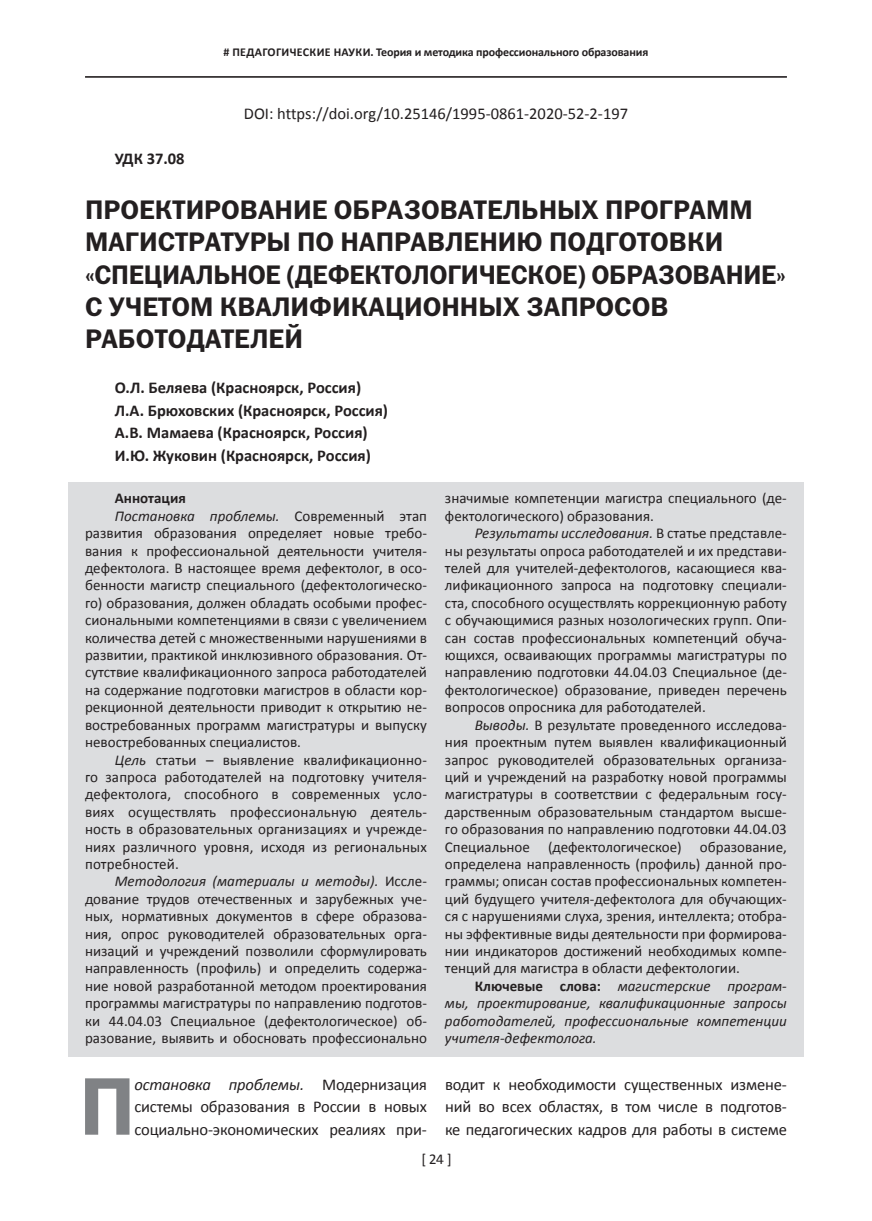
<style>
.page{position:relative;width:872px;height:1221px;background:#fff}
.page>*{position:absolute;margin:0;border:0;box-sizing:border-box;transform-origin:0 0}
.t1{font:82.05px "ez Franklin Goth Demi";color:#808285}
.t2{font:27px/32.4px "ez Franklin Goth Demi";color:#231f20}
.t3{font:16.5px/22.5px "Calibri";letter-spacing:-.01em;color:#231f20;text-align:justify}
.t4{font:700 16.5px/22.5px "Calibri";color:#231f20}
.t5{font:15px/17.4px "Calibri";color:#231f20;text-align:justify}
.t6{font:italic 15px/17.4px "Calibri";color:#231f20;text-align:justify}
.t7{font:700 15px "Calibri";color:#231f20}
.t8{font:700 12px "Calibri";letter-spacing:-.01em;color:#231f20}
.s1{font-style:normal}
.s2{font-style:italic}
.s3{font-weight:700;font-style:normal}
</style>
<div class="page">
<div style="left:68px;top:482px;width:736px;height:574px;background:#dcdddf"></div>
<hr style="left:85px;top:76px;width:702px;height:1px;background:#231f20">
<hr style="left:85px;top:77px;width:702px;height:1px;background:#231f20">
<p class="t8" style="left:224px;top:45px;width:426px"># ПЕДАГОГИЧЕСКИЕ НАУКИ. Теория и методика профессионального образования</p>
<p class="t3" style="left:244px;top:102px;width:386px">DOI: https://doi.org/10.25146/1995-0861-2020-52-2-197</p>
<p class="t4" style="left:115px;top:147px;width:71px">УДК 37.08</p>
<h2 class="t2" style="left:85px;top:193px;width:702px">ПРОЕКТИРОВАНИЕ ОБРАЗОВАТЕЛЬНЫХ ПРОГРАММ МАГИСТРАТУРЫ ПО НАПРАВЛЕНИЮ ПОДГОТОВКИ «СПЕЦИАЛЬНОЕ (ДЕФЕКТОЛОГИЧЕСКОЕ) ОБРАЗОВАНИЕ» С УЧЕТОМ КВАЛИФИКАЦИОННЫХ ЗАПРОСОВ РАБОТОДАТЕЛЕЙ</h2>
<p class="t4" style="left:115px;top:376px;width:275px">О.Л. Беляева (Красноярск, Россия)<br>Л.А. Брюховских (Красноярск, Россия)<br>А.В. Мамаева (Красноярск, Россия)<br>И.Ю. Жуковин (Красноярск, Россия)</p>
<p class="t7" style="left:115px;top:489px;width:72px">Аннотация</p>
<p class="t6" style="left:115px;top:506px;width:314px">Постановка проблемы. <span class="s1">Современный этап</span></p>
<p class="t5" style="left:85px;top:524px;width:343px">развития образования определяет новые требо-</p>
<p class="t5" style="left:85px;top:542px;width:343px">вания к профессиональной деятельности учителя-</p>
<p class="t5" style="left:85px;top:559px;width:343px">дефектолога. В настоящее время дефектолог, в осо-</p>
<p class="t5" style="left:85px;top:576px;width:343px">бенности магистр специального (дефектологическо-</p>
<p class="t5" style="left:85px;top:594px;width:343px">го) образования, должен обладать особыми профес-</p>
<p class="t5" style="left:85px;top:611px;width:343px">сиональными компетенциями в связи с увеличением</p>
<p class="t5" style="left:85px;top:629px;width:343px">количества детей с множественными нарушениями в</p>
<p class="t5" style="left:85px;top:646px;width:343px">развитии, практикой инклюзивного образования. От-</p>
<p class="t5" style="left:85px;top:663px;width:343px">сутствие квалификационного запроса работодателей</p>
<p class="t5" style="left:85px;top:681px;width:343px">на содержание подготовки магистров в области кор-</p>
<p class="t5" style="left:85px;top:698px;width:343px">рекционной деятельности приводит к открытию не-</p>
<p class="t5" style="left:85px;top:716px;width:343px">востребованных программ магистратуры и выпуску</p>
<p class="t5" style="left:85px;top:733px;width:217px">невостребованных специалистов.</p>
<p class="t5" style="left:115px;top:750px;width:314px"><span class="s2">Цель</span> статьи – выявление квалификационно-</p>
<p class="t5" style="left:85px;top:768px;width:343px">го запроса работодателей на подготовку учителя-</p>
<p class="t5" style="left:85px;top:785px;width:343px">дефектолога, способного в современных усло-</p>
<p class="t5" style="left:85px;top:803px;width:343px">виях осуществлять профессиональную деятель-</p>
<p class="t5" style="left:85px;top:820px;width:343px">ность в образовательных организациях и учрежде-</p>
<p class="t5" style="left:85px;top:837px;width:343px">ниях различного уровня, исходя из региональных</p>
<p class="t5" style="left:85px;top:855px;width:95px">потребностей.</p>
<p class="t6" style="left:115px;top:872px;width:314px">Методология (материалы и методы). <span class="s1">Иссле-</span></p>
<p class="t5" style="left:85px;top:890px;width:343px">дование трудов отечественных и зарубежных уче-</p>
<p class="t5" style="left:85px;top:907px;width:343px">ных, нормативных документов в сфере образова-</p>
<p class="t5" style="left:85px;top:924px;width:343px">ния, опрос руководителей образовательных орга-</p>
<p class="t5" style="left:85px;top:942px;width:343px">низаций и учреждений позволили сформулировать</p>
<p class="t5" style="left:85px;top:959px;width:343px">направленность (профиль) и определить содержа-</p>
<p class="t5" style="left:85px;top:977px;width:343px">ние новой разработанной методом проектирования</p>
<p class="t5" style="left:85px;top:994px;width:343px">программы магистратуры по направлению подготов-</p>
<p class="t5" style="left:85px;top:1011px;width:343px">ки 44.04.03 Специальное (дефектологическое) об-</p>
<p class="t5" style="left:85px;top:1029px;width:343px">разование, выявить и обосновать профессионально</p>
<p class="t5" style="left:445px;top:489px;width:343px">значимые компетенции магистра специального (де&shy;фектологического) образования.</p>
<p class="t5" style="left:445px;top:524px;width:343px;text-indent:30px"><span class="s2">Результаты исследования.</span> В статье представле&shy;ны результаты опроса работодателей и их представи&shy;телей для учителей-дефектологов, касающиеся ква&shy;лификационного запроса на подготовку специали&shy;ста, способного осуществлять коррекционную работу с обучающимися разных нозологических групп. Опи&shy;сан состав профессиональных компетенций обуча&shy;ющихся, осваивающих программы магистратуры по направлению подготовки 44.04.03 Специальное (де&shy;фектологическое) образование, приведен перечень вопросов опросника для работодателей.</p>
<p class="t5" style="left:445px;top:716px;width:343px;text-indent:30px"><span class="s2">Выводы.</span> В результате проведенного исследова&shy;ния проектным путем выявлен квалификационный запрос руководителей образовательных организа&shy;ций и учреждений на разработку новой программы магистратуры в соответствии с федеральным госу&shy;дарственным образовательным стандартом высше&shy;го образования по направлению подготовки 44.04.03<br>Специальное (дефектологическое) образование, определена направленность (профиль) данной про&shy;граммы; описан состав профессиональных компетен&shy;ций будущего учителя-дефектолога для обучающих&shy;ся с нарушениями слуха, зрения, интеллекта; отобра&shy;ны эффективные виды деятельности при формирова&shy;нии индикаторов достижений необходимых компе&shy;тенций для магистра в области дефектологии.</p>
<p class="t6" style="left:445px;top:976px;width:343px;text-indent:30px"><span class="s3">Ключевые слова:</span> магистерские програм&shy;мы, проектирование, квалификационные запросы работодателей, профессиональные компетенции учителя-дефектолога.</p>
<h1 class="t1" style="left:79px;top:1059px;width:57px">П</h1>
<p class="t3" style="left:134px;top:1072px;width:294px"><span class="s2">остановка проблемы.</span> Модернизация системы образования в России в новых социально-экономических реалиях при-</p>
<p class="t3" style="left:445px;top:1072px;width:343px">водит к необходимости существенных измене&shy;ний во всех областях, в том числе в подготов&shy;ке педагогических кадров для работы в системе</p>
<p class="t5" style="left:421px;top:1149px;width:32px">[ 24 ]</p>
</div>
